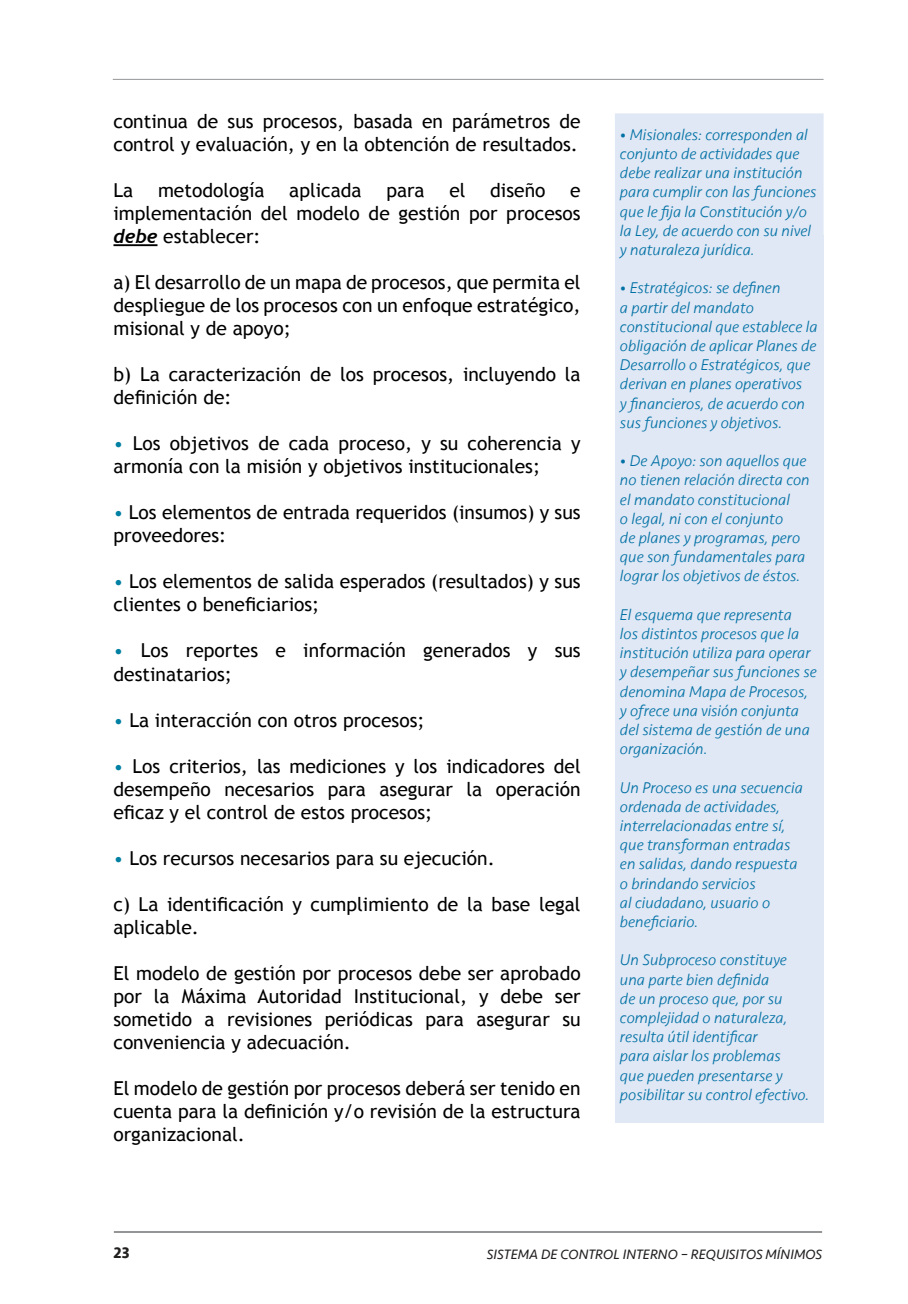
<style>
.page{position:relative;width:908px;height:1304px;background:#fff}
.page>*{position:absolute;margin:0;border:0;box-sizing:border-box;transform-origin:0 0}
.t1{font:19.2px/23px "Trebuchet MS";color:#000}
.t2{font:italic 300 16px/19.2px "Seravek";color:#0071a4}
.t3{font:700 16px "Seravek";color:#221f1f}
.t4{font:italic 14px "Seravek";color:#221f1f}
.s1{font-family:"Trebuchet";font-weight:700;font-style:italic}
.s2{color:#0080a3}
</style>
<div class="page">
<hr style="left:114px;top:1231px;width:707px;height:2px;background:#939597">
<hr style="left:113px;top:79px;width:710px;height:1px;background:#939597">
<hr style="left:113px;top:244px;width:44px;height:2px;background:#000">
<div style="left:614px;top:235px;width:209px;height:888px;background:#e0e7f5"></div>
<div style="left:614px;top:113px;width:209px;height:135px;background:#e0e7f5"></div>
<p class="t1" style="left:113px;top:110px;width:468px">continua de sus procesos, basada en parámetros de control y evaluación, y en la obtención de resultados.</p>
<p class="t1" style="left:113px;top:180px;width:21px">La</p>
<p class="t1" style="left:158px;top:180px;width:108px">metodología</p>
<p class="t1" style="left:289px;top:180px;width:74px">aplicada</p>
<p class="t1" style="left:386px;top:180px;width:40px">para</p>
<p class="t1" style="left:449px;top:180px;width:18px">el</p>
<p class="t1" style="left:490px;top:180px;width:57px">diseño</p>
<p class="t1" style="left:113px;top:180px;width:468px;text-align:justify;text-indent:456px">e implementación del modelo de gestión por procesos <span class="s1">debe</span> establecer:</p>
<p class="t1" style="left:113px;top:272px;width:468px;text-align:justify">a) El desarrollo de un mapa de procesos, que permita el despliegue de los procesos con un enfoque estratégico, misional y de apoyo;</p>
<p class="t1" style="left:113px;top:364px;width:468px">b) La caracterización de los procesos, incluyendo la definición de:</p>
<p class="t1" style="left:113px;top:433px;width:468px"><span class="s2">•</span> Los objetivos de cada proceso, y su coherencia y armonía con la misión y objetivos institucionales;</p>
<p class="t1" style="left:113px;top:502px;width:468px"><span class="s2">•</span> Los elementos de entrada requeridos (insumos) y sus proveedores:</p>
<p class="t1" style="left:113px;top:571px;width:468px"><span class="s2">•</span> Los elementos de salida esperados (resultados) y sus clientes o beneficiarios;</p>
<p class="t1" style="left:113px;top:640px;width:468px"><span class="s2">•</span> Los reportes e información generados y sus destinatarios;</p>
<p class="t1" style="left:113px;top:709px;width:312px"><span class="s2">•</span> La interacción con otros procesos;</p>
<p class="t1" style="left:113px;top:756px;width:468px;text-align:justify"><span class="s2">•</span> Los criterios, las mediciones y los indicadores del desempeño necesarios para asegurar la operación eficaz y el control de estos procesos;</p>
<p class="t1" style="left:113px;top:848px;width:382px"><span class="s2">•</span> Los recursos necesarios para su ejecución.</p>
<p class="t1" style="left:113px;top:893px;width:468px">c) La identificación y cumplimiento de la base legal aplicable.</p>
<p class="t1" style="left:113px;top:963px;width:468px;text-align:justify">El modelo de gestión por procesos debe ser aprobado por la Máxima Autoridad Institucional, y debe ser sometido a revisiones periódicas para asegurar su conveniencia y adecuación.</p>
<p class="t1" style="left:113px;top:1078px;width:468px;text-align:justify">El modelo de gestión por procesos deberá ser tenido en cuenta para la definición y/o revisión de la estructura organizacional.</p>
<p class="t2" style="left:619px;top:125px;width:198px">• Misionales: corresponden al conjunto de actividades que debe realizar una institución para cumplir con las funciones que le fija la Constitución y/o la Ley, de acuerdo con su nivel y naturaleza jurídica.</p>
<p class="t2" style="left:619px;top:279px;width:199px">• Estratégicos: se definen<br>a partir del mandato constitucional que establece la obligación de aplicar Planes de<br>Desarrollo o Estratégicos, que derivan en planes operativos<br>y financieros, de acuerdo con sus funciones y objetivos.</p>
<p class="t2" style="left:619px;top:452px;width:191px">• De Apoyo: son aquellos que no tienen relación directa con el mandato constitucional<br>o legal, ni con el conjunto<br>de planes y programas, pero que son fundamentales para lograr los objetivos de éstos.</p>
<p class="t2" style="left:619px;top:605px;width:198px">El esquema que representa<br>los distintos procesos que la institución utiliza para operar y desempeñar sus funciones se denomina Mapa de Procesos, y ofrece una visión conjunta del sistema de gestión de una organización.</p>
<p class="t2" style="left:619px;top:778px;width:184px">Un Proceso es una secuencia ordenada de actividades, interrelacionadas entre sí, que transforman entradas en salidas, dando respuesta o brindando servicios<br>al ciudadano, usuario o beneficiario.</p>
<p class="t2" style="left:619px;top:951px;width:191px">Un Subproceso constituye una parte bien definida<br>de un proceso que, por su complejidad o naturaleza, resulta útil identificar<br>para aislar los problemas<br>que pueden presentarse y posibilitar su control efectivo.</p>
<p class="t3" style="left:113px;top:1243px;width:18px">23</p>
<p class="t4" style="left:486px;top:1247px;width:336px">SISTEMA DE CONTROL INTERNO – REQUISITOS MÍNIMOS</p>
</div>
